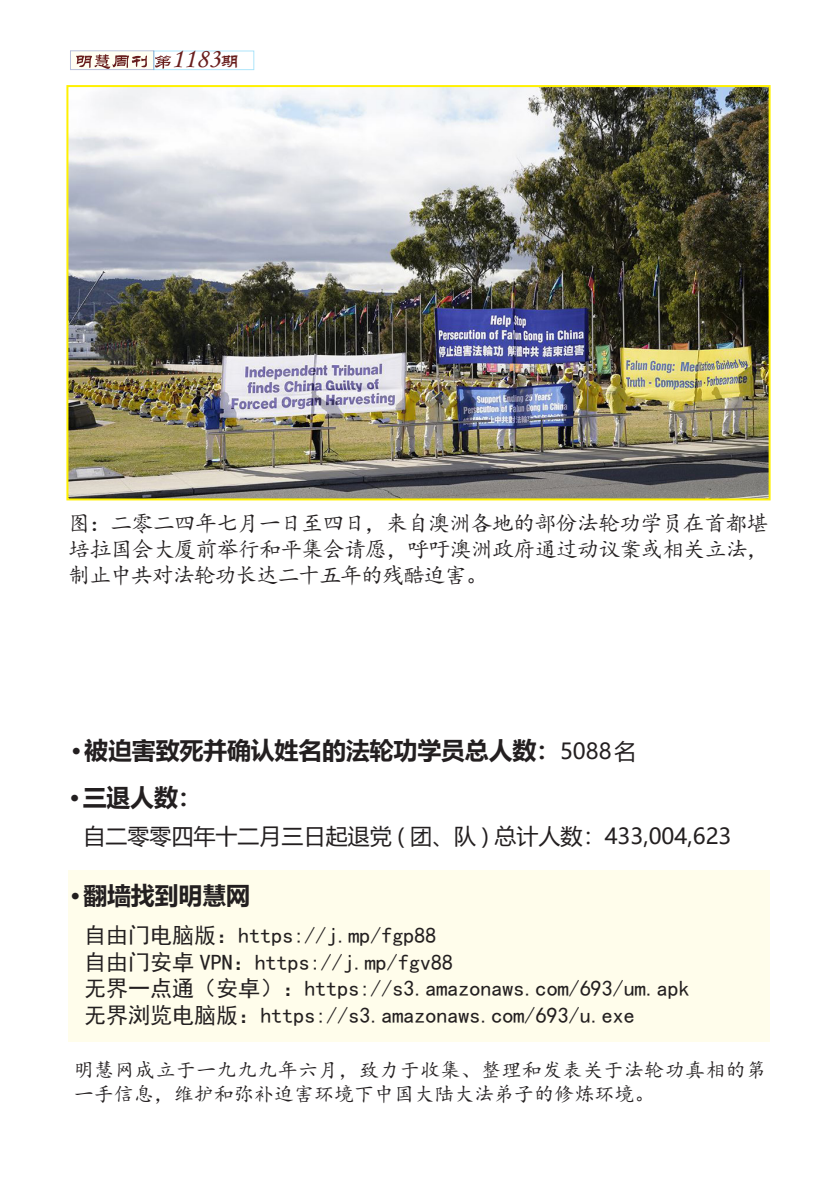
<style>
.page{position:relative;width:840px;height:1191px;background:#fff}
.page>*{position:absolute;margin:0;border:0;box-sizing:border-box;transform-origin:0 0}
.t1{font:27.8px "ST Liti";color:#681d1c}
.作者{font:700 24px "Microsoft Ya Hei";letter-spacing:-.01em;color:#231f20}
.t2{font:22px "Sim Hei";color:#231f20}
.t3{font:22px/26px "Kai Ti";letter-spacing:-.035em;color:#231f20;text-align:justify}
.t4{font:22px "Microsoft Ya Hei";color:#231f20}
.t5{font:20px/24px "Kai Ti";letter-spacing:.02em;color:#231f20}
.s1{font-size:18.6px}
.s2{font-weight:400;font-size:22px}
</style>
<div class="page">
<div style="left:68px;top:870px;width:701px;height:172px;background:#fffdeb"></div>
<svg style="left:155px;top:56px;width:16px;height:13px"></svg>
<div style="left:70px;top:50px;width:84px;height:20px;background:linear-gradient(to right,#fffef2,#fffef2)"></div>
<svg style="left:76px;top:54px;width:71px;height:15px"></svg>
<img style="left:69px;top:88px;width:698px;height:409px">
<div style="left:66px;top:85px;width:704px;height:415px;border:2px solid #fff101"></div>
<p class="t1" style="left:171px;top:45px;width:69px">1183<span class="s1">期</span></p>
<p class="t3" style="left:68px;top:510px;width:701px">图：二零二四年七月一日至四日，来自澳洲各地的部份法轮功学员在首都堪培拉国会大厦前举行和平集会请愿，呼吁澳洲政府通过动议案或相关立法，制止中共对法轮功长达二十五年的残酷迫害。</p>
<p class="作者" style="left:71px;top:734px;width:566px">•被迫害致死并确认姓名的法轮功学员总人数：<span class="s2">5088名</span></p>
<p class="作者" style="left:69px;top:780px;width:134px">•三退人数：</p>
<p class="t4" style="left:83px;top:821px;width:649px">自二零零四年十二月三日起退党 ( 团、队 ) 总计人数：433,004,623</p>
<p class="作者" style="left:70px;top:878px;width:181px">•翻墙找到明慧网</p>
<p class="t2" style="left:84px;top:924px;width:354px">自由门电脑版：https://j.mp/fgp88</p>
<p class="t2" style="left:84px;top:950px;width:370px">自由门安卓 VPN：https://j.mp/fgv88</p>
<p class="t2" style="left:84px;top:977px;width:607px">无界一点通（安卓）：https://s3.amazonaws.com/693/um.apk</p>
<p class="t2" style="left:84px;top:1003px;width:552px">无界浏览电脑版：https://s3.amazonaws.com/693/u.exe</p>
<p class="t5" style="left:74px;top:1058px;width:693px">明慧网成立于一九九九年六月，致力于收集、整理和发表关于法轮功真相的第一手信息，维护和弥补迫害环境下中国大陆大法弟子的修炼环境。</p>
</div>
